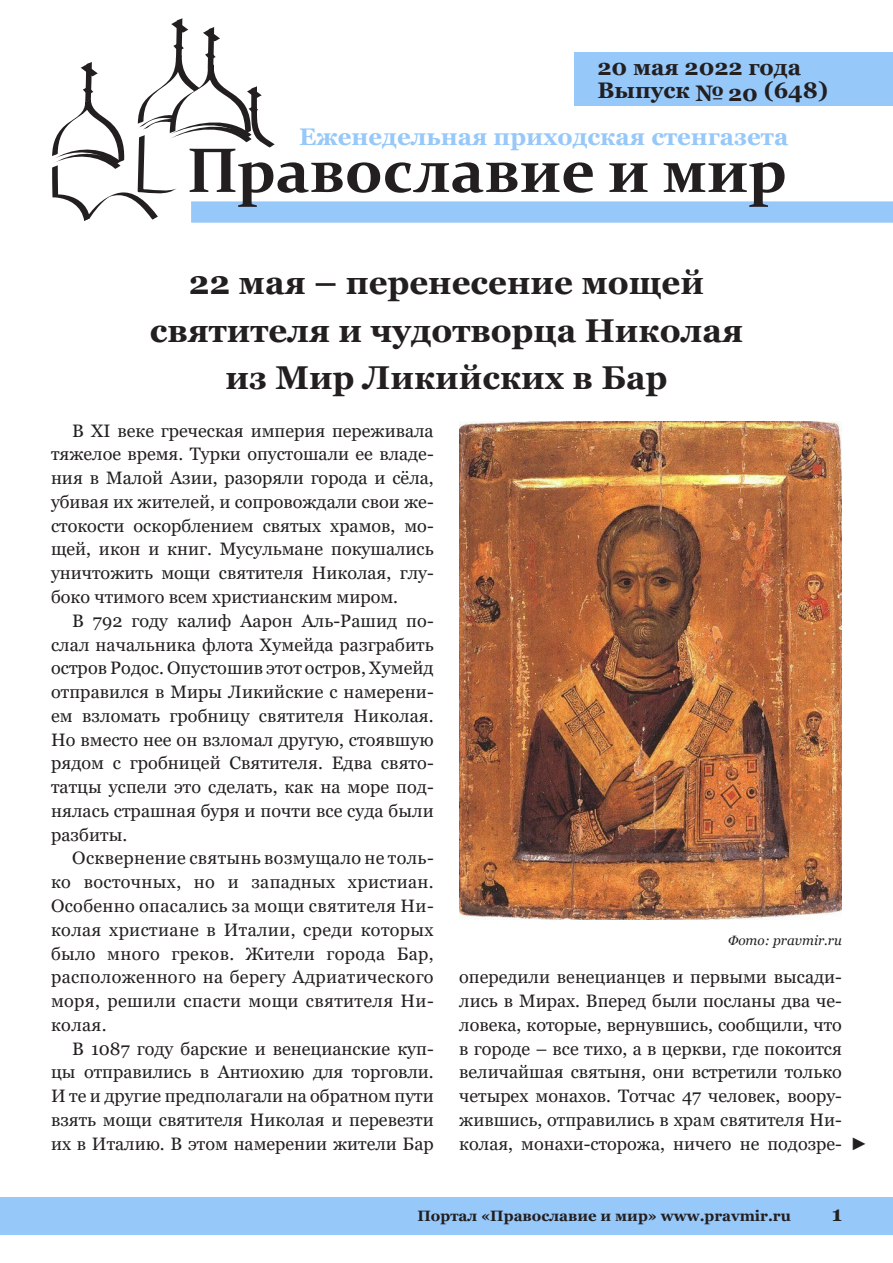
<style>
.page{position:relative;width:893px;height:1263px;background:#fff}
.page>*{position:absolute;margin:0;border:0;box-sizing:border-box;transform-origin:0 0}
.Zagolovok{font:700 33px/47.5px "Georgia";color:#231f20;text-align:center}
.t1{font:700 24px "Georgia";color:#96c8fa}
.t2{font:700 22.5px/22.5px "Georgia";color:#231f20}
.t3{font:700 21px "Georgia";color:#231f20}
.Zagolovok-2{font:18px/23.7px "Georgia";color:#231f20}
.Zagolovok-3{font:18px "Georgia";letter-spacing:.02em;color:#231f20}
.t4{font:700 15px "Georgia";color:#231f20}
.Zagolovok-4{font:italic 13.5px "Georgia";color:#231f20}
.s1{font-family:"Arial"}
</style>
<div class="page">
<div style="left:191px;top:201px;width:702px;height:22px;background:#96c8fa"></div>
<div style="left:574px;top:53px;width:319px;height:53px;background:#96c8fa"></div>
<svg style="left:52px;top:18px;width:541px;height:203px"></svg>
<svg style="left:609px;top:163px;width:39px;height:29px"></svg>
<svg style="left:664px;top:162px;width:121px;height:45px"></svg>
<div style="left:0;top:1197px;width:893px;height:37px;background:#96c8fa"></div>
<img style="left:459px;top:422px;width:383px;height:497px">
<p class="t2" style="left:597px;top:56px;width:232px">20 мая 2022 года<br>Выпуск № 20 (648)</p>
<h2 class="t1" style="left:299px;top:122px;width:491px">Еженедельная приходская стенгазета</h2>
<p class="Zagolovok" style="left:150px;top:259px;width:595px">22 мая – перенесение мощей святителя и чудотворца Николая из Мир Ликийских в Бар</p>
<p class="Zagolovok-2" style="left:72px;top:419px;width:363px">В XI веке греческая империя переживала</p>
<p class="Zagolovok-2" style="left:51px;top:443px;width:384px">тяжелое время. Турки опустошали ее владе-</p>
<p class="Zagolovok-2" style="left:51px;top:466px;width:384px">ния в Малой Азии, разоряли города и сёла,</p>
<p class="Zagolovok-2" style="left:51px;top:490px;width:384px">убивая их жителей, и сопровождали свои же-</p>
<p class="Zagolovok-2" style="left:51px;top:514px;width:384px">стокости оскорблением святых храмов, мо-</p>
<p class="Zagolovok-2" style="left:51px;top:538px;width:384px">щей, икон и книг. Мусульмане покушались</p>
<p class="Zagolovok-2" style="left:51px;top:561px;width:384px">уничтожить мощи святителя Николая, глу-</p>
<p class="Zagolovok-2" style="left:51px;top:585px;width:349px">боко чтимого всем христианским миром.</p>
<p class="Zagolovok-2" style="left:72px;top:609px;width:363px">В 792 году калиф Аарон Аль-Рашид по-</p>
<p class="Zagolovok-2" style="left:51px;top:633px;width:384px">слал начальника флота Хумейда разграбить</p>
<p class="Zagolovok-2" style="left:51px;top:657px;width:384px">остров Родос. Опустошив этот остров, Хумейд</p>
<p class="Zagolovok-2" style="left:51px;top:680px;width:384px">отправился в Миры Ликийские с намерени-</p>
<p class="Zagolovok-2" style="left:51px;top:704px;width:384px">ем взломать гробницу святителя Николая.</p>
<p class="Zagolovok-2" style="left:51px;top:728px;width:384px">Но вместо нее он взломал другую, стоявшую</p>
<p class="Zagolovok-2" style="left:51px;top:752px;width:384px">рядом с гробницей Святителя. Едва свято-</p>
<p class="Zagolovok-2" style="left:51px;top:775px;width:384px">татцы успели это сделать, как на море под-</p>
<p class="Zagolovok-2" style="left:51px;top:799px;width:384px">нялась страшная буря и почти все суда были</p>
<p class="Zagolovok-2" style="left:51px;top:823px;width:78px">разбиты.</p>
<p class="Zagolovok-3" style="left:72px;top:847px;width:363px">Осквернение святынь возмущало не толь-</p>
<p class="Zagolovok-3" style="left:51px;top:871px;width:384px">ко восточных, но и западных христиан.</p>
<p class="Zagolovok-3" style="left:51px;top:895px;width:384px">Особенно опасались за мощи святителя Ни-</p>
<p class="Zagolovok-3" style="left:51px;top:919px;width:384px">колая христиане в Италии, среди которых</p>
<p class="Zagolovok-3" style="left:51px;top:942px;width:384px">было много греков. Жители города Бар,</p>
<p class="Zagolovok-3" style="left:51px;top:966px;width:384px">расположенного на берегу Адриатического</p>
<p class="Zagolovok-3" style="left:51px;top:990px;width:384px">моря, решили спасти мощи святителя Ни-</p>
<p class="Zagolovok-2" style="left:51px;top:1013px;width:57px">колая.</p>
<p class="Zagolovok-2" style="left:72px;top:1037px;width:363px">В 1087 году барские и венецианские куп-</p>
<p class="Zagolovok-2" style="left:51px;top:1061px;width:384px">цы отправились в Антиохию для торговли.</p>
<p class="Zagolovok-2" style="left:51px;top:1084px;width:384px">И те и другие предполагали на обратном пути</p>
<p class="Zagolovok-2" style="left:51px;top:1108px;width:384px">взять мощи святителя Николая и перевезти</p>
<p class="Zagolovok-2" style="left:51px;top:1132px;width:384px">их в Италию. В этом намерении жители Бар</p>
<p class="Zagolovok-4" style="left:728px;top:931px;width:115px">Фото: pravmir.ru</p>
<p class="Zagolovok-2" style="left:459px;top:966px;width:410px">опередили венецианцев и первыми высади&shy;лись в Мирах. Вперед были посланы два че&shy;ловека, которые, вернувшись, сообщили, что<br>в городе – все тихо, а в церкви, где покоится величайшая святыня, они встретили только четырех монахов. Тотчас 47 человек, воору&shy;жившись, отправились в храм святителя Ни&shy;колая, монахи-сторожа, ничего не подозре- <span class="s1">►</span></p>
<p class="t4" style="left:417px;top:1206px;width:375px">Портал «Православие и мир» www.pravmir.ru</p>
<p class="t3" style="left:832px;top:1200px;width:12px">1</p>
</div>
